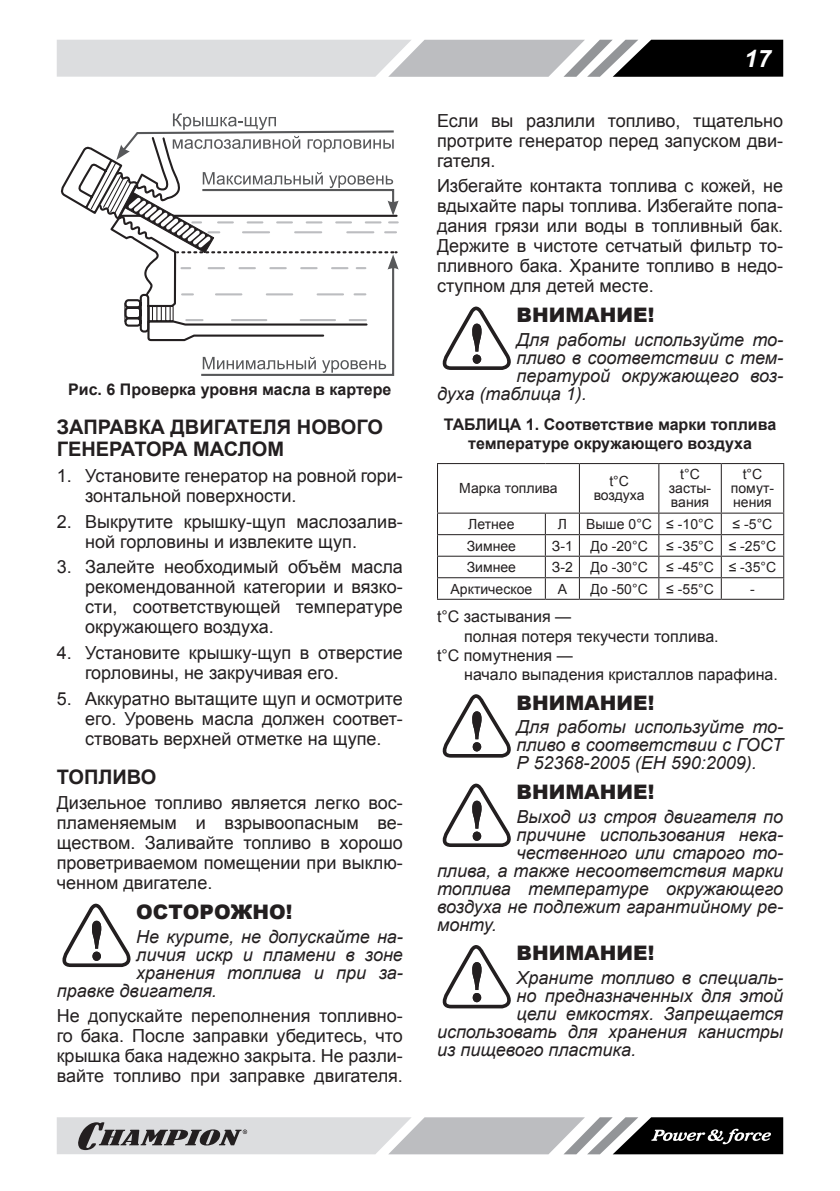
<style>
.page{position:relative;width:840px;height:1191px;background:#fff}
.page>*{position:absolute;margin:0;border:0;box-sizing:border-box;transform-origin:0 0}
.t1{font:italic 700 24px "Arial";color:#fff}
.Заголовок2{font:700 20px/22px "Arial";color:#231f20}
.ВНИМАНИЕ{font:900 20px "Arial";color:#231f20}
.ВНИМАНИЕ_ТЕКСТ{font:italic 18px/18px "Arial";color:#231f20;text-align:justify}
.Текст_основной{font:18px/20px "Arial";color:#231f20;text-align:justify}
.Текст_список{font:18px/20px "Arial";color:#231f20}
.РИСУНОК{font:700 16px/19.2px "Arial";color:#231f20;text-align:center}
.РИСУНОК_список{font:16px/19.2px "Arial";color:#231f20}
.Характеристики_таб_о{font:14px/14px "Arial";color:#231f20;text-align:center}
</style>
<div class="page">
<svg style="left:57px;top:40px;width:725px;height:37px;background:#a7a8aa"></svg>
<svg style="left:57px;top:1117px;width:725px;height:37px;background:#a0a1a2"></svg>
<svg style="left:97px;top:967px;width:85px;height:187px"></svg>
<svg style="left:60px;top:113px;width:338px;height:263px"></svg>
<svg style="left:62px;top:903px;width:69px;height:64px"></svg>
<svg style="left:442px;top:306px;width:69px;height:64px"></svg>
<hr style="left:437px;top:463px;width:108px;height:1px;background:#231f20">
<hr style="left:437px;top:464px;width:1px;height:48px;background:#231f20">
<hr style="left:545px;top:463px;width:34px;height:1px;background:#231f20">
<hr style="left:579px;top:463px;width:79px;height:1px;background:#231f20">
<hr style="left:578px;top:464px;width:1px;height:48px;background:#231f20">
<hr style="left:658px;top:463px;width:62px;height:1px;background:#231f20">
<hr style="left:658px;top:464px;width:1px;height:48px;background:#231f20">
<hr style="left:720px;top:463px;width:63px;height:1px;background:#231f20">
<hr style="left:720px;top:464px;width:1px;height:48px;background:#231f20">
<hr style="left:782px;top:464px;width:1px;height:48px;background:#231f20">
<hr style="left:437px;top:512px;width:108px;height:1px;background:#231f20">
<hr style="left:545px;top:512px;width:34px;height:1px;background:#231f20">
<hr style="left:579px;top:512px;width:79px;height:1px;background:#231f20">
<hr style="left:658px;top:512px;width:62px;height:1px;background:#231f20">
<hr style="left:720px;top:512px;width:63px;height:1px;background:#231f20">
<hr style="left:437px;top:534px;width:108px;height:1px;background:#231f20">
<hr style="left:545px;top:534px;width:34px;height:1px;background:#231f20">
<hr style="left:579px;top:534px;width:79px;height:1px;background:#231f20">
<hr style="left:658px;top:534px;width:62px;height:1px;background:#231f20">
<hr style="left:720px;top:534px;width:63px;height:1px;background:#231f20">
<hr style="left:437px;top:555px;width:108px;height:1px;background:#231f20">
<hr style="left:545px;top:555px;width:34px;height:1px;background:#231f20">
<hr style="left:579px;top:555px;width:79px;height:1px;background:#231f20">
<hr style="left:658px;top:555px;width:62px;height:1px;background:#231f20">
<hr style="left:720px;top:555px;width:63px;height:1px;background:#231f20">
<hr style="left:437px;top:577px;width:108px;height:1px;background:#231f20">
<svg style="left:437px;top:513px;width:1px;height:86px"></svg>
<hr style="left:545px;top:577px;width:34px;height:1px;background:#231f20">
<svg style="left:544px;top:513px;width:1px;height:86px"></svg>
<hr style="left:579px;top:577px;width:79px;height:1px;background:#231f20">
<svg style="left:578px;top:513px;width:1px;height:86px"></svg>
<hr style="left:658px;top:577px;width:62px;height:1px;background:#231f20">
<svg style="left:658px;top:513px;width:1px;height:86px"></svg>
<hr style="left:720px;top:577px;width:63px;height:1px;background:#231f20">
<svg style="left:720px;top:513px;width:1px;height:86px"></svg>
<hr style="left:437px;top:599px;width:108px;height:1px;background:#231f20">
<hr style="left:545px;top:599px;width:34px;height:1px;background:#231f20">
<hr style="left:579px;top:599px;width:79px;height:1px;background:#231f20">
<hr style="left:658px;top:599px;width:62px;height:1px;background:#231f20">
<hr style="left:720px;top:599px;width:63px;height:1px;background:#231f20">
<svg style="left:442px;top:694px;width:69px;height:63px"></svg>
<svg style="left:442px;top:783px;width:69px;height:64px"></svg>
<svg style="left:442px;top:945px;width:69px;height:63px"></svg>
<p class="РИСУНОК" style="left:68px;top:380px;width:324px">Рис. 6 Проверка уровня масла в картере</p>
<p class="Заголовок2" style="left:57px;top:417px;width:328px">ЗАПРАВКА ДВИГАТЕЛЯ НОВОГО<br>ГЕНЕРАТОРА МАСЛОМ</p>
<p class="Текст_список" style="left:85px;top:466px;width:319px;text-indent:-28px">1. Установите генератор на ровной гори&shy;зонтальной поверхности.</p>
<p class="Текст_список" style="left:85px;top:511px;width:319px;text-indent:-28px">2. Выкрутите крышку-щуп маслозалив&shy;ной горловины и извлеките щуп.</p>
<p class="Текст_список" style="left:85px;top:557px;width:319px;text-align:justify;text-indent:-28px">3. Залейте необходимый объём масла рекомендованной категории и вязко&shy;сти, соответствующей температуре окружающего воздуха.</p>
<p class="Текст_список" style="left:85px;top:643px;width:319px;text-indent:-28px">4. Установите крышку-щуп в отверстие горловины, не закручивая его.</p>
<p class="Текст_список" style="left:85px;top:688px;width:319px;text-align:justify;text-indent:-28px">5. Аккуратно вытащите щуп и осмотрите его. Уровень масла должен соответ&shy;ствовать верхней отметке на щупе.</p>
<p class="Заголовок2" style="left:57px;top:766px;width:101px">ТОПЛИВО</p>
<p class="Текст_основной" style="left:57px;top:793px;width:347px">Дизельное топливо является легко вос&shy;пламеняемым и взрывоопасным ве&shy;ществом. Заливайте топливо в хорошо проветриваемом помещении при выклю&shy;ченном двигателе.</p>
<p class="ВНИМАНИЕ" style="left:136px;top:897px;width:158px">ОСТОРОЖНО!</p>
<p class="ВНИМАНИЕ_ТЕКСТ" style="left:136px;top:927px;width:268px">Не курите, не допускайте на-</p>
<p class="ВНИМАНИЕ_ТЕКСТ" style="left:136px;top:945px;width:268px">личия искр и пламени в зоне</p>
<p class="ВНИМАНИЕ_ТЕКСТ" style="left:136px;top:963px;width:268px">хранения топлива и при за-</p>
<p class="ВНИМАНИЕ_ТЕКСТ" style="left:57px;top:981px;width:162px">правке двигателя.</p>
<p class="Текст_основной" style="left:57px;top:1006px;width:347px">Не допускайте переполнения топливно&shy;го бака. После заправки убедитесь, что крышка бака надежно закрыта. Не разли&shy;вайте топливо при заправке двигателя.</p>
<h1 class="t1" style="left:743px;top:42px;width:28px">17</h1>
<p class="Текст_основной" style="left:437px;top:110px;width:347px">Если вы разлили топливо, тщательно протрите генератор перед запуском дви&shy;гателя.</p>
<p class="Текст_основной" style="left:437px;top:176px;width:347px">Избегайте контакта топлива с кожей, не вдыхайте пары топлива. Избегайте попа&shy;дания грязи или воды в топливный бак.<br>Держите в чистоте сетчатый фильтр то&shy;пливного бака. Храните топливо в недо&shy;ступном для детей месте.</p>
<p class="ВНИМАНИЕ" style="left:516px;top:300px;width:139px">ВНИМАНИЕ!</p>
<p class="ВНИМАНИЕ_ТЕКСТ" style="left:516px;top:330px;width:268px">Для работы используйте то-</p>
<p class="ВНИМАНИЕ_ТЕКСТ" style="left:516px;top:348px;width:268px">пливо в соответствии с тем-</p>
<p class="ВНИМАНИЕ_ТЕКСТ" style="left:516px;top:366px;width:268px">пературой окружающего воз-</p>
<p class="ВНИМАНИЕ_ТЕКСТ" style="left:437px;top:384px;width:151px">духа (таблица 1).</p>
<p class="РИСУНОК" style="left:443px;top:415px;width:334px">ТАБЛИЦА 1. Соответствие марки топлива температуре окружающего воздуха</p>
<p class="Характеристики_таб_о" style="left:459px;top:482px;width:100px">Марка топлива</p>
<p class="Характеристики_таб_о" style="left:593px;top:475px;width:52px">t°C воздуха</p>
<p class="Характеристики_таб_о" style="left:668px;top:468px;width:44px">t°C засты&shy;вания</p>
<p class="Характеристики_таб_о" style="left:730px;top:468px;width:45px">t°C помут&shy;нения</p>
<p class="Характеристики_таб_о" style="left:468px;top:517px;width:48px">Летнее</p>
<p class="Характеристики_таб_о" style="left:557px;top:517px;width:11px">Л</p>
<p class="Характеристики_таб_о" style="left:586px;top:517px;width:67px">Выше 0°C</p>
<p class="Характеристики_таб_о" style="left:666px;top:517px;width:49px">≤ -10°C</p>
<p class="Характеристики_таб_о" style="left:732px;top:517px;width:41px">≤ -5°C</p>
<p class="Характеристики_таб_о" style="left:466px;top:539px;width:51px">Зимнее</p>
<p class="Характеристики_таб_о" style="left:551px;top:539px;width:22px">З-1</p>
<p class="Характеристики_таб_о" style="left:590px;top:539px;width:59px">До -20°C</p>
<p class="Характеристики_таб_о" style="left:666px;top:539px;width:49px">≤ -35°C</p>
<p class="Характеристики_таб_о" style="left:728px;top:539px;width:49px">≤ -25°C</p>
<p class="Характеристики_таб_о" style="left:466px;top:560px;width:51px">Зимнее</p>
<p class="Характеристики_таб_о" style="left:551px;top:560px;width:22px">З-2</p>
<p class="Характеристики_таб_о" style="left:590px;top:560px;width:59px">До -30°C</p>
<p class="Характеристики_таб_о" style="left:666px;top:560px;width:49px">≤ -45°C</p>
<p class="Характеристики_таб_о" style="left:728px;top:560px;width:49px">≤ -35°C</p>
<p class="Характеристики_таб_о" style="left:450px;top:582px;width:83px">Арктическое</p>
<p class="Характеристики_таб_о" style="left:557px;top:582px;width:11px">А</p>
<p class="Характеристики_таб_о" style="left:590px;top:582px;width:59px">До -50°С</p>
<p class="Характеристики_таб_о" style="left:666px;top:582px;width:49px">≤ -55°C</p>
<p class="Характеристики_таб_о" style="left:749px;top:582px;width:6px">-</p>
<p class="РИСУНОК_список" style="left:464px;top:607px;width:256px;text-indent:-27px">t°C застывания —<br>полная потеря текучести топлива.</p>
<p class="РИСУНОК_список" style="left:464px;top:645px;width:315px;text-indent:-27px">t°C помутнения —<br>начало выпадения кристаллов парафина.</p>
<p class="ВНИМАНИЕ" style="left:516px;top:688px;width:139px">ВНИМАНИЕ!</p>
<p class="ВНИМАНИЕ_ТЕКСТ" style="left:516px;top:718px;width:268px">Для работы используйте то&shy;пливо в соответствии с ГОСТ Р 52368-2005 (ЕН 590:2009).</p>
<p class="ВНИМАНИЕ" style="left:516px;top:777px;width:139px">ВНИМАНИЕ!</p>
<p class="ВНИМАНИЕ_ТЕКСТ" style="left:516px;top:807px;width:268px">Выход из строя двигателя по</p>
<p class="ВНИМАНИЕ_ТЕКСТ" style="left:516px;top:825px;width:268px">причине использования нека-</p>
<p class="ВНИМАНИЕ_ТЕКСТ" style="left:516px;top:843px;width:268px">чественного или старого то-</p>
<p class="ВНИМАНИЕ_ТЕКСТ" style="left:437px;top:861px;width:347px">плива, а также несоответствия марки</p>
<p class="ВНИМАНИЕ_ТЕКСТ" style="left:437px;top:879px;width:347px">топлива температуре окружающего</p>
<p class="ВНИМАНИЕ_ТЕКСТ" style="left:437px;top:897px;width:347px">воздуха не подлежит гарантийному ре-</p>
<p class="ВНИМАНИЕ_ТЕКСТ" style="left:437px;top:915px;width:61px">монту.</p>
<p class="ВНИМАНИЕ" style="left:516px;top:938px;width:139px">ВНИМАНИЕ!</p>
<p class="ВНИМАНИЕ_ТЕКСТ" style="left:516px;top:969px;width:268px">Храните топливо в специаль-</p>
<p class="ВНИМАНИЕ_ТЕКСТ" style="left:516px;top:987px;width:268px">но предназначенных для этой</p>
<p class="ВНИМАНИЕ_ТЕКСТ" style="left:516px;top:1005px;width:268px">цели емкостях. Запрещается</p>
<p class="ВНИМАНИЕ_ТЕКСТ" style="left:437px;top:1023px;width:347px">использовать для хранения канистры</p>
<p class="ВНИМАНИЕ_ТЕКСТ" style="left:437px;top:1041px;width:200px">из пищевого пластика.</p>
</div>
